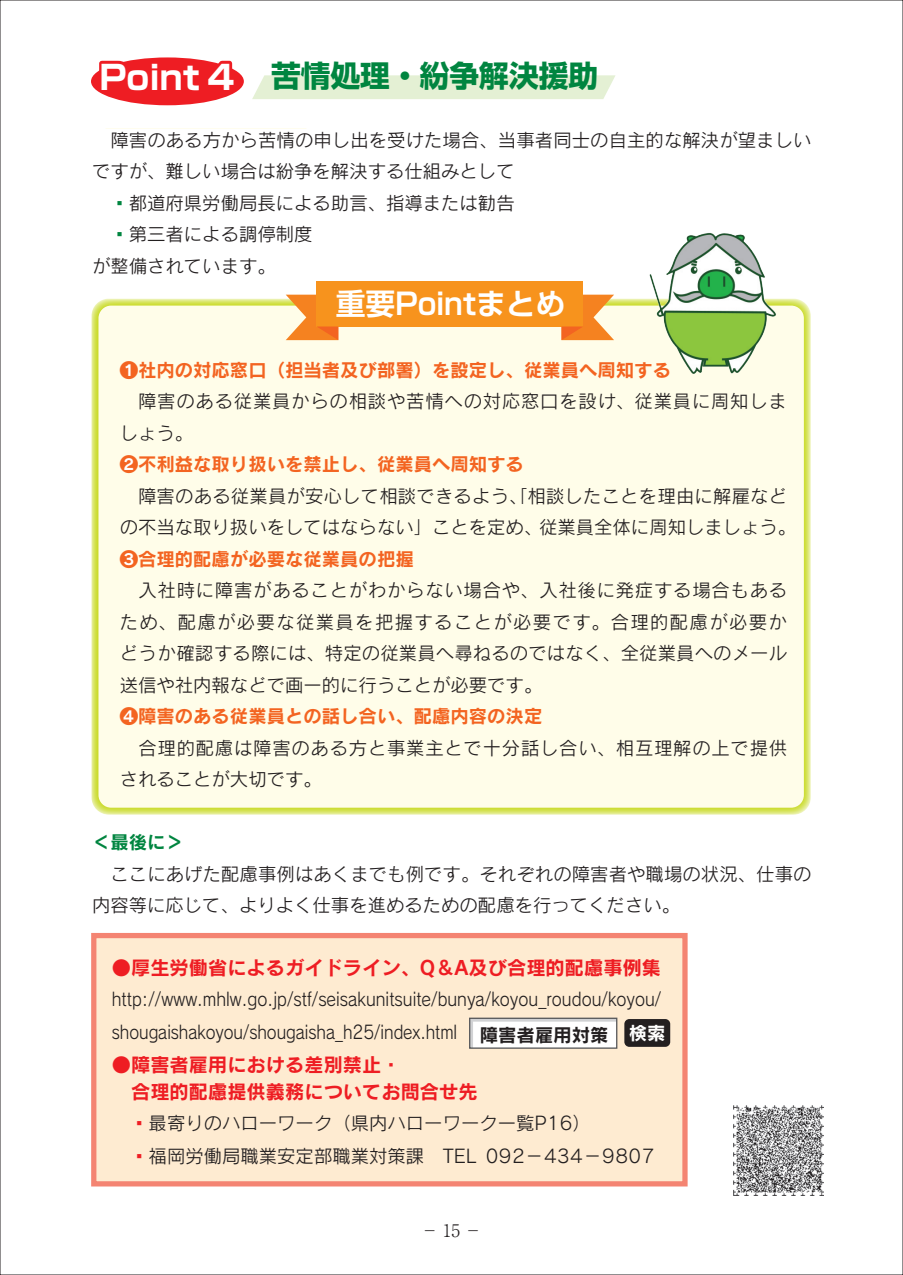
<style>
.page{position:relative;width:903px;height:1275px;background:#fff}
.page>*{position:absolute;margin:0;border:0;box-sizing:border-box;transform-origin:0 0}
.t1{font:700 29.75px "Shin Go Pro";color:#008540}
.t2{font:700 29.75px "Shin Go Pro De";color:#fff}
.t3{font:19.25px/27.3px "Rodin Pro B";color:#ee1d23}
.t4{font:18.38px/31.5px "Rodin Pro M";letter-spacing:.005em;color:#231f20}
.t5{font:18.38px/32.2px "Rodin Pro M";letter-spacing:.005em;color:#231f20;scale:.88 1}
.t6{font:18.38px "Rodin Pro B";color:#f36421}
.t7{font:18.38px/31.5px "Rodin Pro M";letter-spacing:.04em;color:#231f20}
.t8{font:18.38px "Rodin Pro B";color:#231f20}
.t9{font:18.38px "Rodin Pro B";color:#008540}
.t10{font:300 17.32px "Ryumin Pro";color:#231f20}
.s1{font-size:33.25px;color:#006f3a}
.s2{font-family:"Rodin Pro UB";color:#008540}
.s3{font-family:"Rodin Pro UB";color:#ee1d23}
.s4{color:#fff}
</style>
<div class="page">
<svg style="left:252px;top:75px;width:363px;height:24px;background:#e5f0d6"></svg>
<div style="left:91px;top:57px;width:153px;height:48px;background:#ee1d23;border-radius:50%"></div>
<svg style="left:97px;top:57px;width:142px;height:38px"></svg>
<svg style="left:91px;top:299px;width:720px;height:516px;background:#dae66e"></svg>
<div style="left:98px;top:306px;width:706px;height:502px;background:#fffde9;border-radius:13px"></div>
<div style="left:94px;top:935px;width:591px;height:249px;background:#feebd1"></div>
<div style="left:91px;top:933px;width:596px;height:253px;border:5px solid #f48472"></div>
<div style="left:317px;top:281px;width:266px;height:45px;background:#f7931d"></div>
<svg style="left:561px;top:295px;width:53px;height:45px"></svg>
<svg style="left:286px;top:295px;width:52px;height:45px"></svg>
<img style="left:638px;top:233px;width:156px;height:141px">
<div style="left:125px;top:363px;width:6px;height:13px;background:#fff"></div>
<div style="left:124px;top:458px;width:10px;height:13px;background:#fff"></div>
<div style="left:124px;top:552px;width:10px;height:13px;background:#fff"></div>
<div style="left:123px;top:710px;width:11px;height:13px;background:#fff"></div>
<svg style="left:469px;top:1017px;width:149px;height:32px;background:#e9e9e9"></svg>
<div style="left:624px;top:1019px;width:46px;height:28px;background:#231f20;border-radius:5px"></div>
<img style="left:734px;top:1106px;width:89px;height:89px">
<h1 class="t1" style="left:100px;top:52px;width:500px"><span class="s1">Point 4</span> 苦情処理・紛争解決援助</h1>
<p class="t4" style="left:92px;top:123px;width:721px">　障害のある方から苦情の申し出を受けた場合、当事者同士の自主的な解決が望ましい</p>
<p class="t4" style="left:92px;top:155px;width:424px">ですが、難しい場合は紛争を解決する仕組みとして</p>
<p class="t4" style="left:110px;top:186px;width:406px"><span class="s2">・</span>都道府県労働局長による助言、指導または勧告</p>
<p class="t4" style="left:110px;top:218px;width:204px"><span class="s2">・</span>第三者による調停制度</p>
<p class="t4" style="left:92px;top:249px;width:185px">が整備されています。</p>
<h1 class="t2" style="left:336px;top:279px;width:231px">重要Pointまとめ</h1>
<p class="t6" style="left:120px;top:357px;width:553px">❶社内の対応窓口（担当者及び部署）を設定し、従業員へ周知する</p>
<p class="t7" style="left:120px;top:385px;width:669px;text-indent:18px">障害のある従業員からの相談や苦情への対応窓口を設け、従業員に周知しましょう。</p>
<p class="t6" style="left:120px;top:452px;width:406px">❷不利益な取り扱いを禁止し、従業員へ周知する</p>
<p class="t4" style="left:120px;top:479px;width:678px">　障害のある従業員が安心して相談できるよう、「相談したことを理由に解雇などの不当な取り扱いをしてはならない」ことを定め、従業員全体に周知しましょう。</p>
<p class="t6" style="left:120px;top:546px;width:295px">❸合理的配慮が必要な従業員の把握</p>
<p class="t4" style="left:120px;top:574px;width:669px;text-align:justify">　入社時に障害があることがわからない場合や、入社後に発症する場合もあるため、配慮が必要な従業員を把握することが必要です。合理的配慮が必要かどうか確認する際には、特定の従業員へ尋ねるのではなく、全従業員へのメール送信や社内報などで画一的に行うことが必要です。</p>
<p class="t6" style="left:120px;top:704px;width:424px">❹障害のある従業員との話し合い、配慮内容の決定</p>
<p class="t7" style="left:120px;top:731px;width:669px">　合理的配慮は障害のある方と事業主とで十分話し合い、相互理解の上で提供されることが大切です。</p>
<p class="t9" style="left:92px;top:830px;width:93px">＜最後に＞</p>
<p class="t4" style="left:92px;top:858px;width:721px">　ここにあげた配慮事例はあくまでも例です。それぞれの障害者や職場の状況、仕事の内容等に応じて、よりよく仕事を進めるための配慮を行ってください。</p>
<p class="t3" style="left:112px;top:953px;width:551px">●厚生労働省によるガイドライン、Q＆A及び合理的配慮事例集</p>
<p class="t5" style="left:112px;top:983px;width:626px">http://www.mhlw.go.jp/stf/seisakunitsuite/bunya/koyou_roudou/koyou/ shougaishakoyou/shougaisha_h25/index.html</p>
<p class="t3" style="left:112px;top:1050px;width:367px">●障害者雇用における差別禁止・<br>　合理的配慮提供義務についてお問合せ先</p>
<p class="t4" style="left:130px;top:1107px;width:526px;line-height:32.2px"><span class="s3">・</span>最寄りのハローワーク（県内ハローワーク一覧P16）<br><span class="s3">・</span>福岡労働局職業安定部職業対策課　TEL 092－434－9807</p>
<p class="t8" style="left:480px;top:1022px;width:187px">障害者雇用対策 <span class="s4">検索</span></p>
<p class="t10" style="left:421px;top:1217px;width:62px">−15−</p>
</div>
